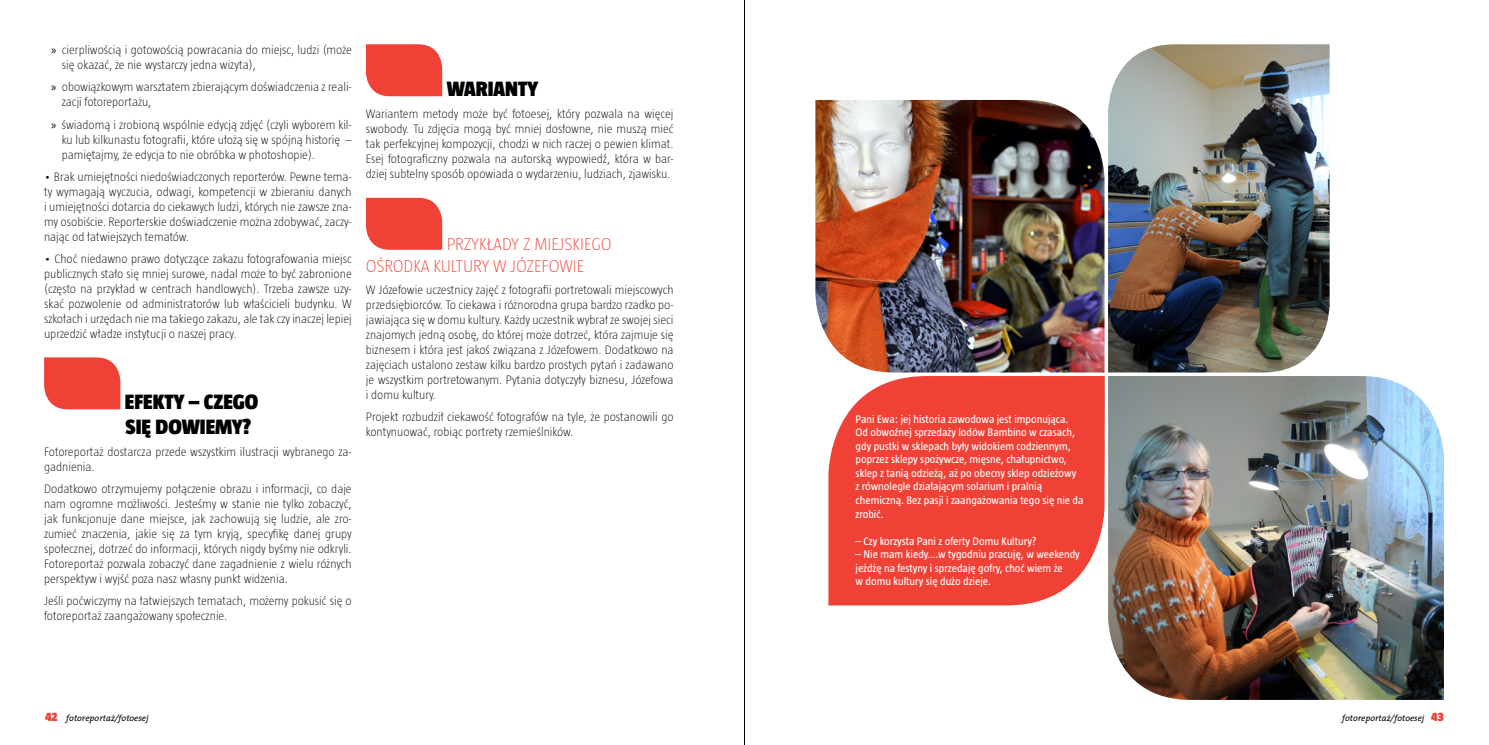
<style>
.page{position:relative;width:1489px;height:745px;background:#fff}
.page>*{position:absolute;margin:0;border:0;box-sizing:border-box;transform-origin:0 0}
.t1{font:900 21.25px "Taz";color:#000}
.t2{font:200 17.5px/22.1px "Taz";color:#ef4136}
.t3{font:200 12.5px/15px "Taz";color:#000;text-align:justify}
.t4{font:900 12.5px "Taz";color:#ef4136}
.t5{font:11.25px/13.5px "Taz";color:#fff}
.t6{font:italic 8.75px "The Serif CE";color:#000}
.s1{font-family:"Myriad Pro";font-weight:400}
</style>
<div class="page">
<hr style="left:744px;top:0;width:1px;height:744px;background:#000">
<svg style="left:44px;top:357px;width:76px;height:52px;background:#ef4c42"></svg>
<svg style="left:366px;top:44px;width:76px;height:52px;background:#ef4c42"></svg>
<div style="left:366px;top:198px;width:76px;height:51px;background:#ef4136"></div>
<img style="left:815px;top:100px;width:289px;height:272px">
<img style="left:1108px;top:376px;width:335px;height:323px">
<img style="left:1108px;top:44px;width:221px;height:328px">
<svg style="left:828px;top:376px;width:276px;height:229px;background:#f04d42"></svg>
<p class="t3" style="left:62px;top:42px;width:291px;text-indent:-11px"><span class="s1">»</span> cierpliwością i gotowością powracania do miejsc, ludzi (może się okazać, że nie wystarczy jedna wizyta),</p>
<p class="t3" style="left:62px;top:79px;width:291px;text-indent:-11px"><span class="s1">»</span> obowiązkowym warsztatem zbierającym doświadczenia z reali&shy;zacji fotoreportażu,</p>
<p class="t3" style="left:62px;top:117px;width:291px;text-indent:-11px"><span class="s1">»</span> świadomą i zrobioną wspólnie edycją zdjęć (czyli wyborem kil&shy;ku lub kilkunastu fotografii, które ułożą się w spójną historię – pamiętajmy, że edycja to nie obróbka w photoshopie).</p>
<p class="t3" style="left:44px;top:169px;width:309px">• Brak umiejętności niedoświadczonych reporterów. Pewne tema&shy;ty wymagają wyczucia, odwagi, kompetencji w zbieraniu danych i umiejętności dotarcia do ciekawych ludzi, których nie zawsze zna&shy;my osobiście. Reporterskie doświadczenie można zdobywać, zaczy&shy;nając od łatwiejszych tematów.</p>
<p class="t3" style="left:44px;top:251px;width:309px">• Choć niedawno prawo dotyczące zakazu fotografowania miejsc publicznych stało się mniej surowe, nadal może to być zabronione (często na przykład w centrach handlowych). Trzeba zawsze uzy&shy;skać pozwolenie od administratorów lub właścicieli budynku. W szkołach i urzędach nie ma takiego zakazu, ale tak czy inaczej lepiej uprzedzić władze instytucji o naszej pracy.</p>
<h1 class="t1" style="left:125px;top:390px;width:30px">EFEKTY</h1>
<h1 class="t1" style="left:189px;top:390px;width:47px">– CZEGO</h1>
<h1 class="t1" style="left:126px;top:414px;width:44px">SIĘ DOWIEMY</h1>
<h1 class="t1" style="left:242px;top:414px;width:10px">?</h1>
<p class="t3" style="left:44px;top:444px;width:309px">Fotoreportaż dostarcza przede wszystkim ilustracji wybranego za&shy;gadnienia.</p>
<p class="t3" style="left:44px;top:481px;width:309px">Dodatkowo otrzymujemy połączenie obrazu i informacji, co daje nam ogromne możliwości. Jesteśmy w stanie nie tylko zobaczyć, jak funkcjonuje dane miejsce, jak zachowują się ludzie, ale zro&shy;zumieć znaczenia, jakie się za tym kryją, specyfikę danej grupy społecznej, dotrzeć do informacji, których nigdy byśmy nie odkryli.<br>Fotoreportaż pozwala zobaczyć dane zagadnienie z wielu różnych perspektyw i wyjść poza nasz własny punkt widzenia.</p>
<p class="t3" style="left:44px;top:593px;width:309px">Jeśli poćwiczymy na łatwiejszych tematach, możemy pokusić się o fotoreportaż zaangażowany społecznie.</p>
<h1 class="t1" style="left:447px;top:77px;width:13px">WARIANTY</h1>
<p class="t3" style="left:366px;top:106px;width:309px">Wariantem metody może być fotoesej, który pozwala na więcej swobody. Tu zdjęcia mogą być mniej dosłowne, nie muszą mieć tak perfekcyjnej kompozycji, chodzi w nich raczej o pewien klimat.<br>Esej fotograficzny pozwala na autorską wypowiedź, która w bar&shy;dziej subtelny sposób opowiada o wydarzeniu, ludziach, zjawisku.</p>
<h2 class="t2" style="left:366px;top:232px;width:247px;text-indent:157px">Z MIEJSKIEGO<br>OŚRODKA KULTURY W JÓZEF</h2>
<h2 class="t2" style="left:447px;top:232px;width:9px">PRZYKŁADY</h2>
<h2 class="t2" style="left:548px;top:254px;width:35px">OWIE</h2>
<p class="t3" style="left:366px;top:282px;width:309px">W Józefowie uczestnicy zajęć z fotografii portretowali miejscowych przedsiębiorców. To ciekawa i różnorodna grupa bardzo rzadko po&shy;jawiająca się w domu kultury. Każdy uczestnik wybrał ze swojej sieci znajomych jedną osobę, do której może dotrzeć, która zajmuje się biznesem i która jest jakoś związana z Józefowem. Dodatkowo na zajęciach ustalono zestaw kilku bardzo prostych pytań i zadawano je wszystkim portretowanym. Pytania dotyczyły biznesu, Józefowa i domu kultury.</p>
<p class="t3" style="left:366px;top:409px;width:309px">Projekt rozbudził ciekawość fotografów na tyle, że postanowili go kontynuować, robiąc portrety rzemieślników.</p>
<p class="t5" style="left:855px;top:412px;width:229px">Pani Ewa: jej historia zawodowa jest imponująca.<br>Od obwoźnej sprzedaży lodów Bambino w czasach, gdy pustki w sklepach były widokiem codziennym, poprzez sklepy spożywcze, mięsne, chałupnictwo, sklep z tanią odzieżą, aż po obecny sklep odzieżowy<br>z równolegle działającym solarium i pralnią chemiczną. Bez pasji i zaangażowania tego się nie da zrobić.</p>
<p class="t5" style="left:855px;top:533px;width:183px">– Czy korzysta Pani z oferty Domu Kultury?</p>
<p class="t5" style="left:855px;top:547px;width:226px">– Nie mam kiedy….w tygodniu pracuję, w weekendy jeżdżę na festyny i sprzedaję gofry, choć wiem że<br>w domu kultury się dużo dzieje.</p>
<p class="t4" style="left:45px;top:708px;width:14px">42</p>
<p class="t4" style="left:1431px;top:708px;width:14px">43</p>
<p class="t6" style="left:66px;top:712px;width:84px">fotoreportaż/fotoesej</p>
<p class="t6" style="left:1341px;top:712px;width:84px">fotoreportaż/fotoesej</p>
</div>
